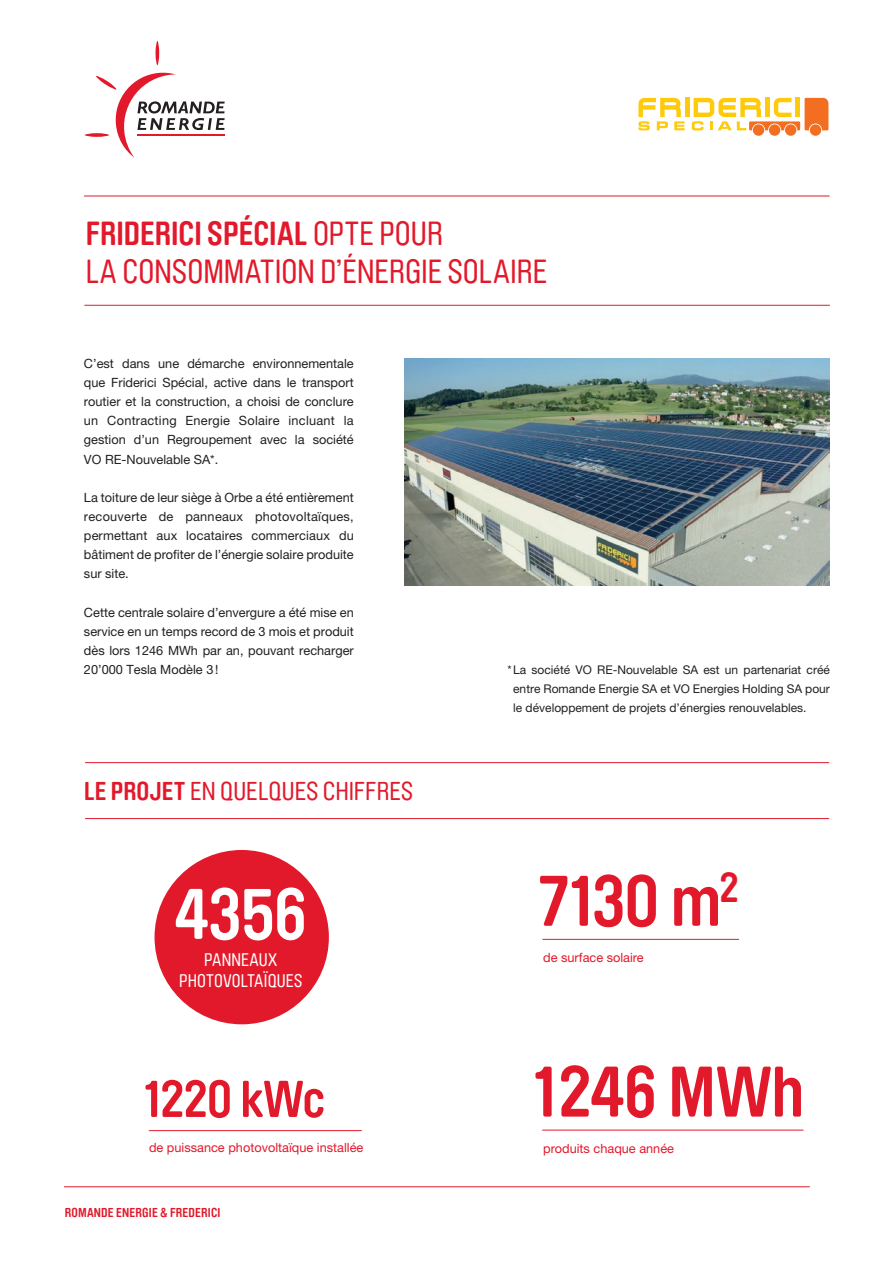
<style>
.page{position:relative;width:893px;height:1263px;background:#fff}
.page>*{position:absolute;margin:0;border:0;box-sizing:border-box;transform-origin:0 0}
.t1{font:700 70.5px "Brauer Neue Std";letter-spacing:-.01em;color:#e2192b}
.t2{font:700 70.5px "Brauer Neue Std";color:#fff}
.t3{font:700 51px "Brauer Neue Std";letter-spacing:-.015em;color:#e2192b}
.t4{font:33px/37.5px "Brauer Neue Std";color:#e2192b}
.t5{font:25.5px "Brauer Neue Std";letter-spacing:.005em;color:#e2192b}
.t6{font:18px/21px "Brauer Neue Std";letter-spacing:.005em;color:#fff;text-align:center}
.t7{font:12.75px/19.2px "Helvetica Neue LT Pro";color:#231f20;text-align:justify}
.t8{font:12.75px "Helvetica Neue LT Pro";color:#e2192b}
.t9{font:700 12.75px "Brauer Neue Std";letter-spacing:.015em;color:#e2192b}
.t10{font:12px/19.2px "Helvetica Neue LT Pro";color:#231f20;text-align:justify}
.s1{font-weight:700}
</style>
<div class="page">
<hr style="left:64px;top:1186px;width:745px;height:1px;background:#e2192b">
<svg style="left:156px;top:41px;width:3px;height:25px"></svg>
<svg style="left:84px;top:72px;width:141px;height:86px"></svg>
<hr style="left:84px;top:196px;width:745px;height:1px;background:#e2192b">
<hr style="left:85px;top:305px;width:744px;height:1px;background:#e2192b">
<hr style="left:85px;top:762px;width:744px;height:1px;background:#e2192b">
<hr style="left:85px;top:818px;width:744px;height:1px;background:#e2192b">
<hr style="left:149px;top:1130px;width:212px;height:1px;background:#e2192b">
<hr style="left:543px;top:1130px;width:260px;height:1px;background:#e2192b">
<img style="left:404px;top:358px;width:425px;height:227px">
<hr style="left:685px;top:98px;width:4px;height:19px;background:#feca0a">
<div style="left:810px;top:124px;width:11px;height:12px;background:#f36e21;border-radius:50%"></div>
<div style="left:753px;top:124px;width:11px;height:12px;background:#f36e21;border-radius:50%"></div>
<div style="left:769px;top:124px;width:11px;height:12px;background:#f36e21;border-radius:50%"></div>
<div style="left:785px;top:124px;width:11px;height:12px;background:#f36e21;border-radius:50%"></div>
<svg style="left:638px;top:98px;width:47px;height:32px"></svg>
<svg style="left:692px;top:98px;width:136px;height:32px"></svg>
<div style="left:155px;top:850px;width:174px;height:174px;background:#e2192b;border-radius:50%"></div>
<hr style="left:543px;top:939px;width:196px;height:1px;background:#e2192b">
<h3 class="t4" style="left:86px;top:215px;width:463px"><span class="s1">FRIDERICI SPÉCIAL</span> OPTE POUR<br>LA CONSOMMATION D’ÉNERGIE SOLAIRE</h3>
<p class="t7" style="left:84px;top:353px;width:271px">C’est dans une démarche environnementale que Friderici Spécial, active dans le transport routier et la construction, a choisi de conclure un Contracting Energie Solaire incluant la gestion d’un Regroupement avec la société VO RE-Nouvelable SA*.</p>
<p class="t7" style="left:84px;top:487px;width:271px">La toiture de leur siège à Orbe a été entièrement recouverte de panneaux photovoltaïques, permettant aux locataires commerciaux du bâtiment de profiter de l’énergie solaire produite sur site.</p>
<p class="t7" style="left:84px;top:602px;width:271px">Cette centrale solaire d’envergure a été mise en service en un temps record de 3 mois et produit dès lors 1246 MWh par an, pouvant recharger 20’000 Tesla Modèle 3!</p>
<h3 class="t5" style="left:84px;top:777px;width:330px"><span class="s1">LE PROJET</span> EN QUELQUES CHIFFRES</h3>
<h1 class="t2" style="left:175px;top:874px;width:134px">4356</h1>
<h3 class="t6" style="left:179px;top:949px;width:125px">PANNEAUX<br>PHOTOVOLTAÏQUES</h3>
<h2 class="t3" style="left:143px;top:1070px;width:184px">1220 kWc</h2>
<p class="t8" style="left:149px;top:1140px;width:216px">de puissance photovoltaïque installée</p>
<p class="t9" style="left:65px;top:1205px;width:157px">ROMANDE ENERGIE &amp; FREDERICI</p>
<p class="t10" style="left:513px;top:660px;width:318px;text-indent:-6px">* La société VO RE-Nouvelable SA est un partenariat créé entre Romande Energie SA et VO Energies Holding SA pour le développement de projets d’énergies renouvelables.</p>
<h1 class="t1" style="left:539px;top:861px;width:201px">7130 m<sup>2</sup></h1>
<p class="t8" style="left:543px;top:949px;width:102px">de surface solaire</p>
<h1 class="t1" style="left:531px;top:1052px;width:274px">1246 MWh</h1>
<p class="t8" style="left:543px;top:1140px;width:132px">produits chaque année</p>
</div>
